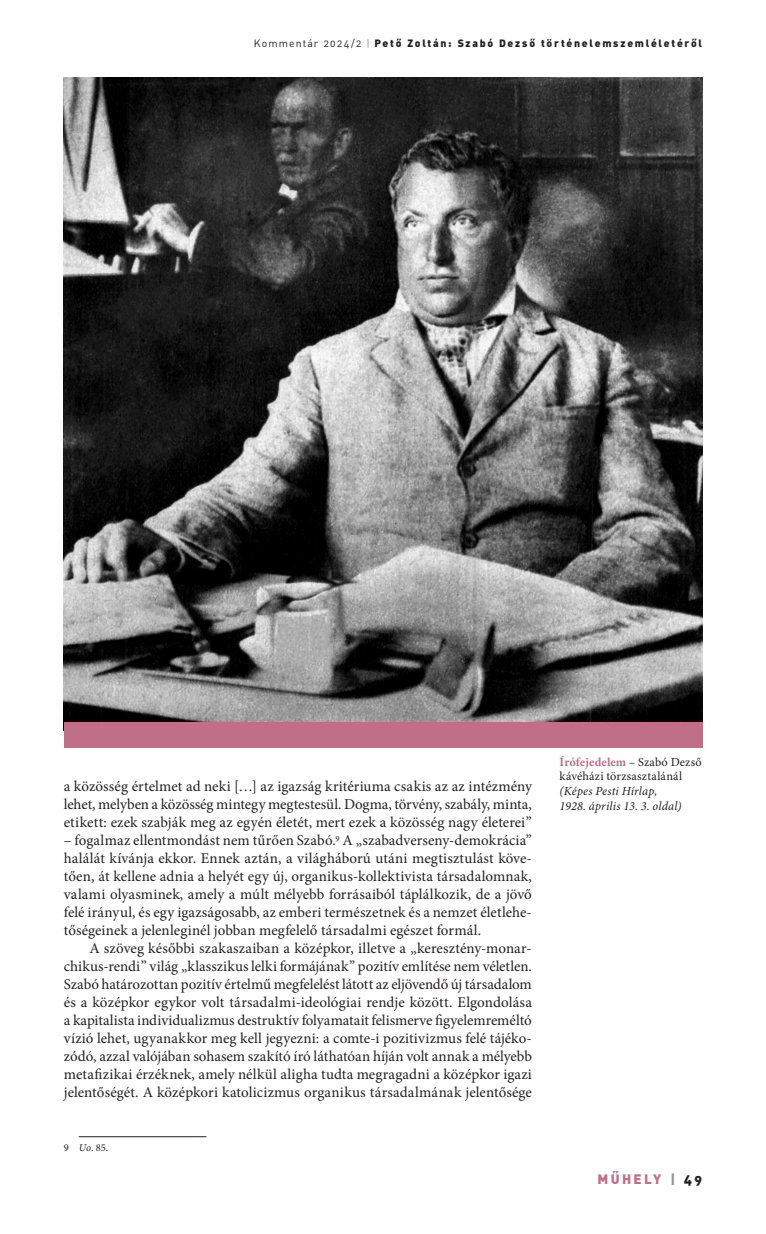
<style>
.page{position:relative;width:766px;height:1234px;background:#fff}
.page>*{position:absolute;margin:0;border:0;box-sizing:border-box;transform-origin:0 0}
._9_-_kenyér_2_---_10_pt{font:15px/18px "Minion Pro";color:#231f20;text-align:justify}
._8_-_kenyér_1_---_10_pt{font:15px/18px "Minion Pro";color:#231f20;text-align:justify}
.t1{font:13.5px "DIN Alt Blk PFL";letter-spacing:.2em;color:#bf6f88}
._1000_-_képaláírás{font:12.3px/14.7px "Minion Pro";color:#231f20}
._1000_-_képaláírás-2{font:italic 12.3px/14.7px "Minion Pro";letter-spacing:.015em;color:#231f20}
.t2{font:10.5px "DIN Alt Blk PFL";letter-spacing:.175em;color:#231f20}
._20_-_lábjegyzet{font:10.5px "Minion Pro";color:#231f20}
.s1{font-family:"DIN Alt PFL"}
.s2{font-family:"DIN Alt PFL";color:#939598}
.s3{font-style:italic}
.s4{font-weight:700;color:#bf6f88}
.s5{color:#939598}
.s6{color:#231f20}
</style>
<div class="page">
<hr style="left:79px;top:1135px;width:127px;height:1px;background:#231f20">
<img style="left:64px;top:77px;width:638px;height:645px">
<div style="left:64px;top:722px;width:638px;height:26px;background:#bf6f88"></div>
<p class="t2" style="left:254px;top:36px;width:450px"><span class="s1">Kommentár 2024/2</span> <span class="s2">|</span> Pető Zoltán: Szabó Dezső történelemszemléletéről</p>
<p class="_8_-_kenyér_1_---_10_pt" style="left:64px;top:777px;width:470px">a közösség értelmet ad neki […] az igazság kritériuma csakis az az intézmény lehet, melyben a közösség mintegy megtestesül. Dogma, törvény, szabály, minta, etikett: ezek szabják meg az egyén életét, mert ezek a közösség nagy életerei”</p>
<p class="_8_-_kenyér_1_---_10_pt" style="left:64px;top:831px;width:469px">– fogalmaz ellentmondást nem tűrően Szabó.<sup>9</sup> A „szabadverseny-demokrácia” halálát kívánja ekkor. Ennek aztán, a világháború utáni megtisztulást köve&shy;tően, át kellene adnia a helyét egy új, organikus-kollektivista társadalomnak, valami olyasminek, amely a múlt mélyebb forrásaiból táplálkozik, de a jövő felé irányul, és egy igazságosabb, az emberi természetnek és a nemzet életlehe&shy;tőségeinek a jelenleginél jobban megfelelő társadalmi egészet formál.</p>
<p class="_9_-_kenyér_2_---_10_pt" style="left:64px;top:939px;width:469px;text-indent:26px">A szöveg későbbi szakaszaiban a középkor, illetve a „keresztény-monar&shy;chikus-rendi” világ „klasszikus lelki formájának” pozitív említése nem véletlen.<br>Szabó határozottan pozitív értelmű megfelelést látott az eljövendő új társadalom és a középkor egykor volt társadalmi-ideológiai rendje között. Elgondolása a kapitalista individualizmus destruktív folyamatait felismerve figyelemreméltó vízió lehet, ugyanakkor meg kell jegyezni: a comte-i pozitivizmus felé tájéko&shy;zódó, azzal valójában sohasem szakító író láthatóan híján volt annak a mélyebb metafizikai érzéknek, amely nélkül aligha tudta megragadni a középkor igazi jelentőségét. A középkori katolicizmus organikus társadalmának jelentősége</p>
<p class="_20_-_lábjegyzet" style="left:64px;top:1140px;width:46px">9 <span class="s3">Uo</span>. 85.</p>
<p class="_1000_-_képaláírás" style="left:559px;top:754px;width:144px"><span class="s4">Írófejedelem</span> – Szabó Dezső kávéházi törzsasztalánál</p>
<p class="_1000_-_képaláírás-2" style="left:559px;top:783px;width:123px">(Képes Pesti Hírlap,<br>1928. április 13. 3. oldal)</p>
<p class="t1" style="left:597px;top:1169px;width:106px">MŰHELY <span class="s5">|</span> <span class="s6">49</span></p>
</div>
